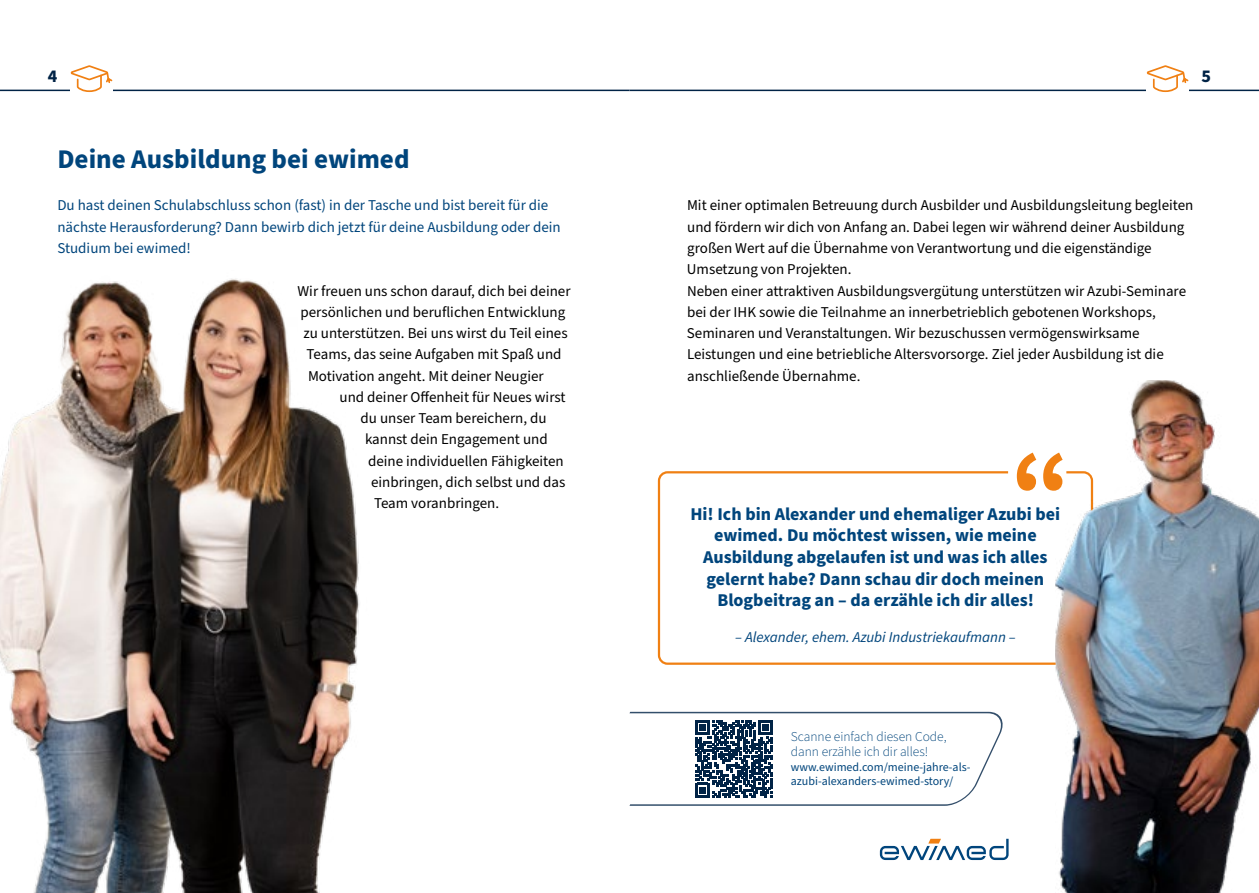
<style>
.page{position:relative;width:1259px;height:893px;background:#fff}
.page>*{position:absolute;margin:0;border:0;box-sizing:border-box;transform-origin:0 0}
.t1{font:700 27px "Source Sans Pro";color:#00457c}
.t2{font:700 18px/21.6px "Source Sans Pro";color:#00457c;text-align:center}
.t3{font:700 18px "Source Sans Pro";color:#002346}
.t4{font:15px/21.3px "Source Sans Pro";color:#000}
.t5{font:15px/21.3px "Source Sans Pro";color:#00457c}
.t6{font:italic 15px "Source Sans Pro";color:#00457c}
.t7{font:300 13.5px/15px "Source Sans Pro";color:#00457c}
.t8{font:12px/14.4px "Source Sans Pro";color:#00457c}
</style>
<div class="page">
<svg style="left:880px;top:839px;width:128px;height:21px"></svg>
<hr style="left:629px;top:90px;width:630px;height:1px;background:#002346">
<hr style="left:0;top:90px;width:629px;height:1px;background:#002346">
<svg style="left:1146px;top:65px;width:42px;height:27px"></svg>
<svg style="left:70px;top:65px;width:43px;height:27px"></svg>
<img style="left:0;top:278px;width:360px;height:615px">
<svg style="left:657px;top:471px;width:398px;height:194px"></svg>
<svg style="left:1017px;top:453px;width:38px;height:60px"></svg>
<img style="left:1055px;top:381px;width:204px;height:512px">
<svg style="left:629px;top:711px;width:374px;height:95px"></svg>
<p class="t3" style="left:48px;top:64px;width:11px">4</p>
<p class="t3" style="left:1201px;top:64px;width:11px">5</p>
<h1 class="t1" style="left:57px;top:141px;width:353px">Deine Ausbildung bei ewimed</h1>
<p class="t5" style="left:57px;top:195px;width:505px">Du hast deinen Schulabschluss schon (fast) in der Tasche und bist bereit für die nächste Herausforderung? Dann bewirb dich jetzt für deine Ausbildung oder dein<br>Studium bei ewimed!</p>
<p class="t4" style="left:297px;top:280px;width:275px">Wir freuen uns schon darauf, dich bei deiner</p>
<p class="t4" style="left:300px;top:302px;width:266px">persönlichen und beruflichen Entwicklung</p>
<p class="t4" style="left:303px;top:323px;width:266px">zu unterstützen. Bei uns wirst du Teil eines</p>
<p class="t4" style="left:306px;top:344px;width:257px">Teams, das seine Aufgaben mit Spaß und</p>
<p class="t4" style="left:308px;top:365px;width:237px">Motivation angeht. Mit deiner Neugier</p>
<p class="t4" style="left:339px;top:387px;width:228px">und deiner Offenheit für Neues wirst</p>
<p class="t4" style="left:360px;top:408px;width:188px">du unser Team bereichern, du</p>
<p class="t4" style="left:365px;top:429px;width:184px">kannst dein Engagement und</p>
<p class="t4" style="left:368px;top:450px;width:197px">deine individuellen Fähigkeiten</p>
<p class="t4" style="left:371px;top:472px;width:196px">einbringen, dich selbst und das</p>
<p class="t4" style="left:374px;top:493px;width:127px">Team voranbringen.</p>
<p class="t4" style="left:687px;top:195px;width:508px">Mit einer optimalen Betreuung durch Ausbilder und Ausbildungsleitung begleiten und fördern wir dich von Anfang an. Dabei legen wir während deiner Ausbildung großen Wert auf die Übernahme von Verantwortung und die eigenständige Umsetzung von Projekten.<br>Neben einer attraktiven Ausbildungsvergütung unterstützen wir Azubi-Seminare bei der IHK sowie die Teilnahme an innerbetrieblich gebotenen Workshops, Seminaren und Veranstaltungen. Wir bezuschussen vermögenswirksame Leistungen und eine betriebliche Altersvorsorge. Ziel jeder Ausbildung ist die anschließende Übernahme.</p>
<p class="t2" style="left:690px;top:504px;width:371px">Hi! Ich bin Alexander und ehemaliger Azubi bei ewimed. Du möchtest wissen, wie meine Ausbildung abgelaufen ist und was ich alles gelernt habe? Dann schau dir doch meinen Blogbeitrag an – da erzähle ich dir alles!</p>
<p class="t6" style="left:735px;top:627px;width:282px">– Alexander, ehem. Azubi Industriekaufmann –</p>
<p class="t7" style="left:791px;top:730px;width:157px">Scanne einfach diesen Code, dann erzähle ich dir alles!</p>
<p class="t8" style="left:791px;top:760px;width:181px">www.ewimed.com/meine-jahre-als&shy;azubi-alexanders-ewimed-story/</p>
</div>
